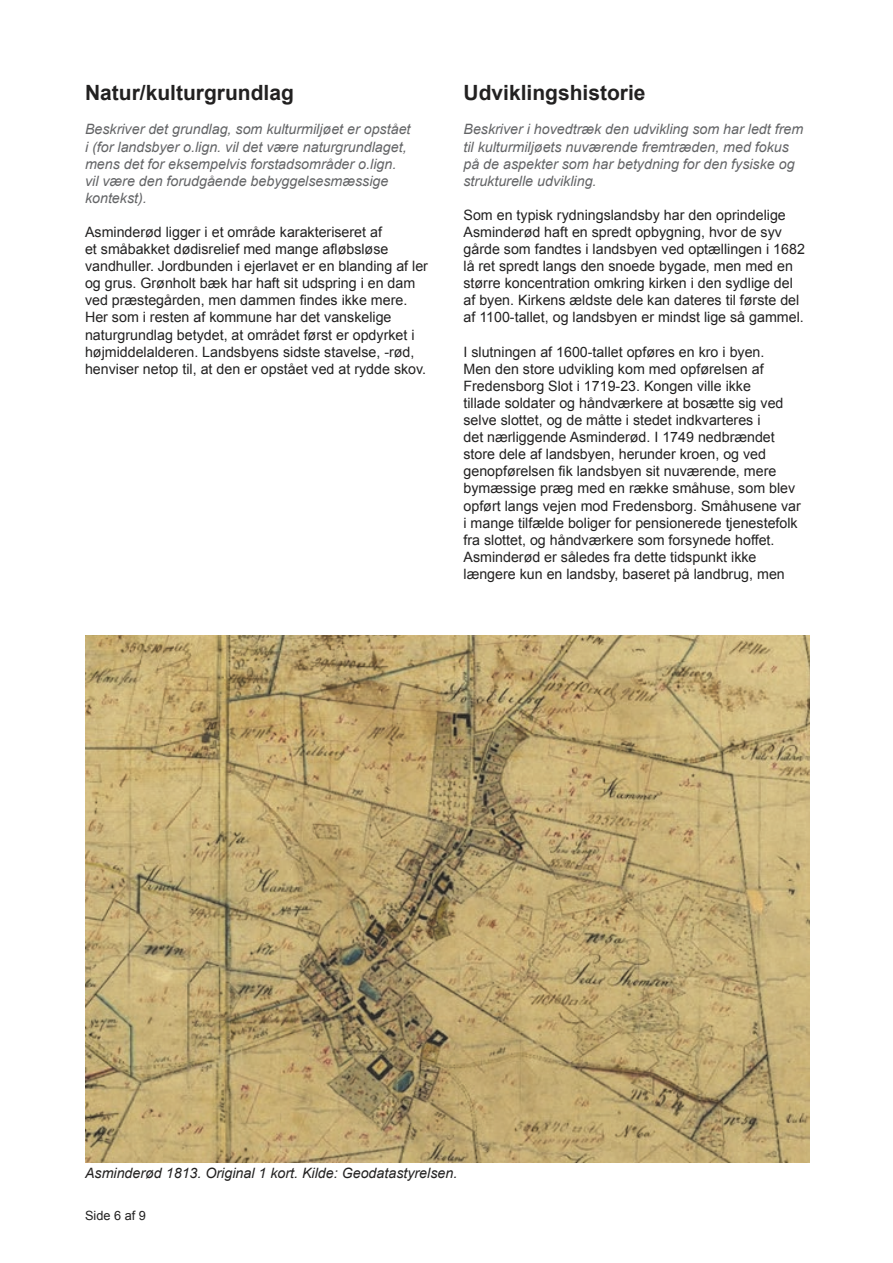
<style>
.page{position:relative;width:893px;height:1263px;background:#fff}
.page>*{position:absolute;margin:0;border:0;box-sizing:border-box;transform-origin:0 0}
.t1{font:700 21px "Arial";color:#222121}
.t2{font:14.25px/17.1px "Arial";color:#222121}
.t3{font:italic 14.25px/17.1px "Arial";color:#636466}
.t4{font:italic 14.25px "Arial";color:#222121}
.t5{font:12.75px "Arial";color:#222121}
</style>
<div class="page">
<img style="left:86px;top:636px;width:723px;height:527px">
<h1 class="t1" style="left:85px;top:79px;width:210px">Natur/kulturgrundlag</h1>
<p class="t3" style="left:85px;top:121px;width:327px">Beskriver det grundlag, som kulturmiljøet er opstået i (for landsbyer o.lign. vil det være naturgrundlaget, mens det for eksempelvis forstadsområder o.lign. vil være den forudgående bebyggelsesmæssige kontekst).</p>
<p class="t2" style="left:85px;top:224px;width:344px">Asminderød ligger i et område karakteriseret af<br>et småbakket dødisrelief med mange afløbsløse vandhuller. Jordbunden i ejerlavet er en blanding af ler og grus. Grønholt bæk har haft sit udspring i en dam ved præstegården, men dammen findes ikke mere.<br>Her som i resten af kommune har det vanskelige naturgrundlag betydet, at området først er opdyrket i højmiddelalderen. Landsbyens sidste stavelse, -rød, henviser netop til, at den er opstået ved at rydde skov.</p>
<h1 class="t1" style="left:463px;top:79px;width:184px">Udviklingshistorie</h1>
<p class="t3" style="left:463px;top:121px;width:341px">Beskriver i hovedtræk den udvikling som har ledt frem til kulturmiljøets nuværende fremtræden, med fokus på de aspekter som har betydning for den fysiske og strukturelle udvikling.</p>
<p class="t2" style="left:463px;top:206px;width:343px">Som en typisk rydningslandsby har den oprindelige Asminderød haft en spredt opbygning, hvor de syv gårde som fandtes i landsbyen ved optællingen i 1682 lå ret spredt langs den snoede bygade, men med en større koncentration omkring kirken i den sydlige del af byen. Kirkens ældste dele kan dateres til første del af 1100-tallet, og landsbyen er mindst lige så gammel.</p>
<p class="t2" style="left:463px;top:343px;width:339px">I slutningen af 1600-tallet opføres en kro i byen.<br>Men den store udvikling kom med opførelsen af Fredensborg Slot i 1719-23. Kongen ville ikke<br>tillade soldater og håndværkere at bosætte sig ved selve slottet, og de måtte i stedet indkvarteres i<br>det nærliggende Asminderød. I 1749 nedbrændet store dele af landsbyen, herunder kroen, og ved genopførelsen fik landsbyen sit nuværende, mere bymæssige præg med en række småhuse, som blev opført langs vejen mod Fredensborg. Småhusene var i mange tilfælde boliger for pensionerede tjenestefolk fra slottet, og håndværkere som forsynede hoffet.<br>Asminderød er således fra dette tidspunkt ikke længere kun en landsby, baseret på landbrug, men</p>
<p class="t4" style="left:85px;top:1163px;width:374px">Asminderød 1813. Original 1 kort. Kilde: Geodatastyrelsen.</p>
<p class="t5" style="left:85px;top:1207px;width:62px">Side 6 af 9</p>
</div>
